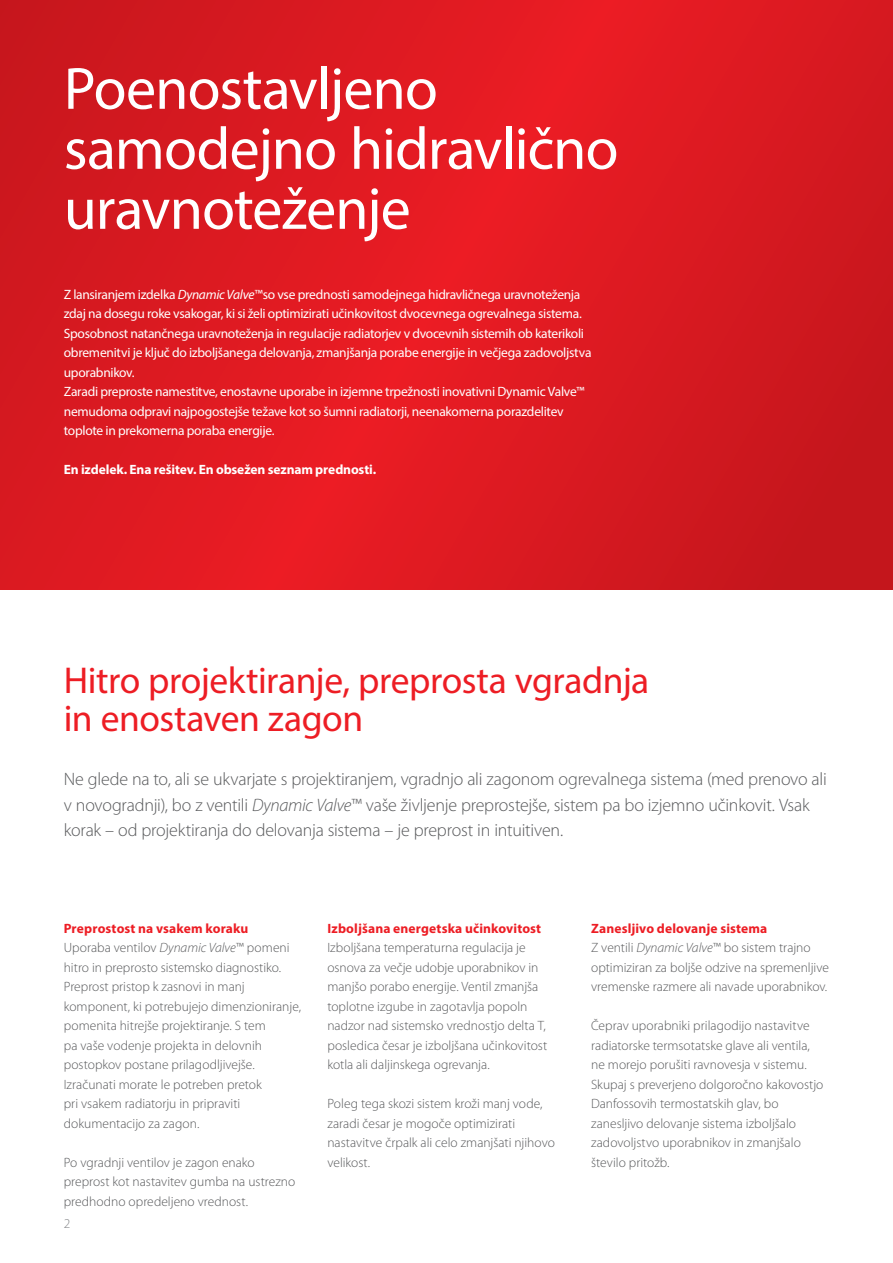
<style>
.page{position:relative;width:893px;height:1263px;background:#fff}
.page>*{position:absolute;margin:0;border:0;box-sizing:border-box;transform-origin:0 0}
.t1{font:60px/60px "Myriad Pro";letter-spacing:-.015em;color:#fff}
.t2{font:37.5px/37.5px "Myriad Pro";letter-spacing:-.01em;color:#ed1d24}
.t3{font:300 18px/25.5px "Myriad Pro";letter-spacing:-.015em;color:#58595b}
.t4{font:300 13.5px/19.5px "Myriad Pro";color:#58595b}
.t5{font:13.5px/19.5px "Myriad Pro";letter-spacing:-.02em;color:#fff}
.t6{font:700 13.5px "Myriad Pro";letter-spacing:-.01em;color:#fff}
.t7{font:700 13.5px "Myriad Pro";letter-spacing:.01em;color:#ed1d24}
.t8{font:300 13.5px "Myriad Pro";color:#808285}
.s1{font-style:italic}
.s2{font-weight:700;color:#ed1d24}
</style>
<div class="page">
<svg style="left:0;top:0;width:893px;height:590px;background:#da1920"></svg>
<h1 class="t1" style="left:64px;top:58px;width:556px">Poenostavljeno samodejno hidravlično uravnoteženje</h1>
<p class="t5" style="left:64px;top:284px;width:529px">Z lansiranjem izdelka <span class="s1">Dynamic Valve™</span>so vse prednosti samodejnega hidravličnega uravnoteženja zdaj na dosegu roke vsakogar, ki si želi optimizirati učinkovitost dvocevnega ogrevalnega sistema.<br>Sposobnost natančnega uravnoteženja in regulacije radiatorjev v dvocevnih sistemih ob katerikoli obremenitvi je ključ do izboljšanega delovanja, zmanjšanja porabe energije in večjega zadovoljstva uporabnikov.<br>Zaradi preproste namestitve, enostavne uporabe in izjemne trpežnosti inovativni Dynamic Valve™ nemudoma odpravi najpogostejše težave kot so šumni radiatorji, neenakomerna porazdelitev toplote in prekomerna poraba energije.</p>
<p class="t6" style="left:64px;top:461px;width:314px">En izdelek. Ena rešitev. En obsežen seznam prednosti.</p>
<h2 class="t2" style="left:64px;top:661px;width:587px">Hitro projektiranje, preprosta vgradnja in enostaven zagon</h2>
<p class="t3" style="left:64px;top:766px;width:764px">Ne glede na to, ali se ukvarjate s projektiranjem, vgradnjo ali zagonom ogrevalnega sistema (med prenovo ali v novogradnji), bo z ventili <span class="s1">Dynamic Valve</span>™ vaše življenje preprostejše, sistem pa bo izjemno učinkovit. Vsak korak – od projektiranja do delovanja sistema – je preprost in intuitiven.</p>
<p class="t4" style="left:64px;top:918px;width:239px"><span class="s2">Preprostost na vsakem koraku<br></span>Uporaba ventilov <span class="s1">Dynamic Valve</span>™ pomeni hitro in preprosto sistemsko diagnostiko.<br>Preprost pristop k zasnovi in manj komponent, ki potrebujejo dimenzioniranje, pomenita hitrejše projektiranje. S tem<br>pa vaše vodenje projekta in delovnih postopkov postane prilagodljivejše.<br>Izračunati morate le potreben pretok<br>pri vsakem radiatorju in pripraviti dokumentacijo za zagon.</p>
<p class="t4" style="left:64px;top:1152px;width:233px">Po vgradnji ventilov je zagon enako preprost kot nastavitev gumba na ustrezno predhodno opredeljeno vrednost.</p>
<p class="t8" style="left:64px;top:1215px;width:8px">2</p>
<p class="t7" style="left:327px;top:919px;width:215px">Izboljšana energetska učinkovitost</p>
<p class="t4" style="left:327px;top:938px;width:221px">Izboljšana temperaturna regulacija je osnova za večje udobje uporabnikov in manjšo porabo energije. Ventil zmanjša toplotne izgube in zagotavlja popoln nadzor nad sistemsko vrednostjo delta T, posledica česar je izboljšana učinkovitost kotla ali daljinskega ogrevanja.</p>
<p class="t4" style="left:327px;top:1094px;width:229px">Poleg tega skozi sistem kroži manj vode, zaradi česar je mogoče optimizirati nastavitve črpalk ali celo zmanjšati njihovo velikost.</p>
<p class="t4" style="left:591px;top:918px;width:240px"><span class="s2">Zanesljivo delovanje sistema<br></span>Z ventili <span class="s1">Dynamic Valve</span>™ bo sistem trajno optimiziran za boljše odzive na spremenljive vremenske razmere ali navade uporabnikov.</p>
<p class="t4" style="left:591px;top:1016px;width:234px">Čeprav uporabniki prilagodijo nastavitve radiatorske termsotatske glave ali ventila, ne morejo porušiti ravnovesja v sistemu.<br>Skupaj s preverjeno dolgoročno kakovostjo Danfossovih termostatskih glav, bo zanesljivo delovanje sistema izboljšalo zadovoljstvo uporabnikov in zmanjšalo število pritožb.</p>
</div>
